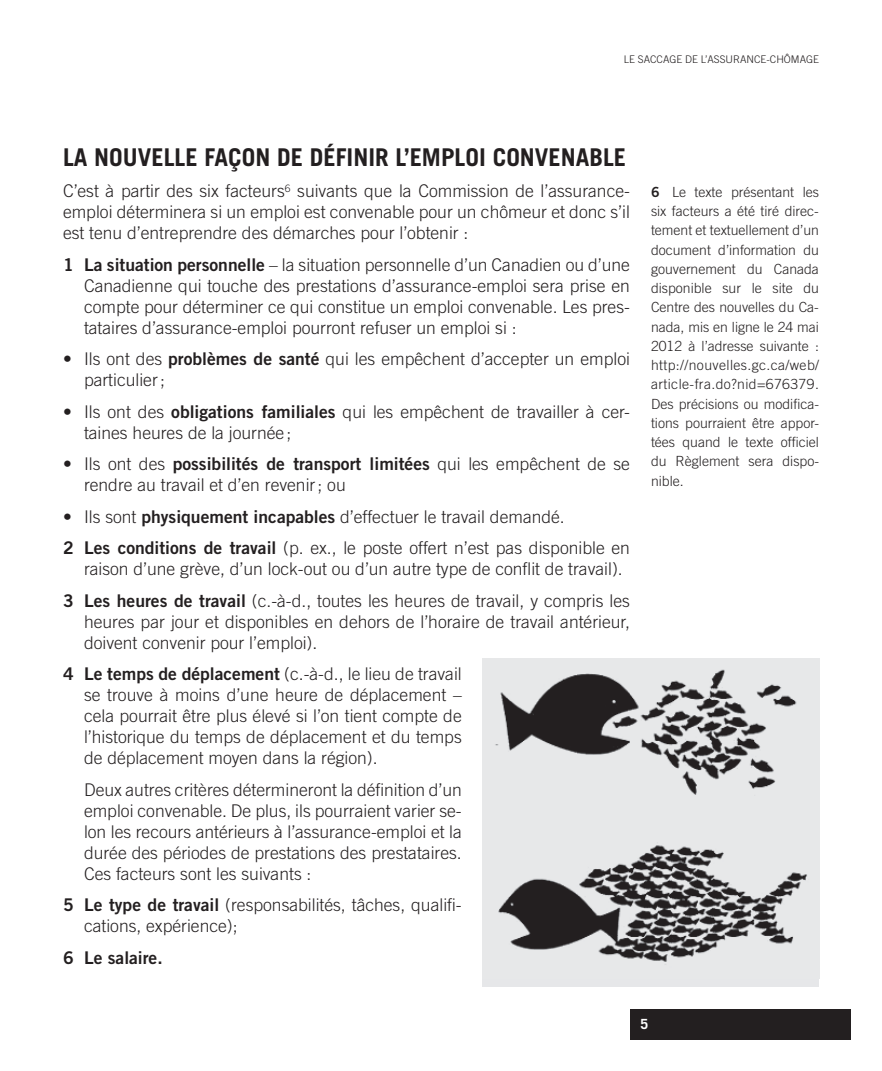
<style>
.page{position:relative;width:882px;height:1071px;background:#fff}
.page>*{position:absolute;margin:0;border:0;box-sizing:border-box;transform-origin:0 0}
.t1{font:700 24.5px "Trade Gothic";color:#231f20}
.t2{font:300 17.5px/21px "Trade Gothic";color:#231f20}
.t3{font:17.5px "Trade Gothic Bold Two";color:#231f20}
.t4{font:300 14px/19.2px "Trade Gothic";color:#231f20;text-align:justify}
.t5{font:700 14px "Trade Gothic";color:#fff}
.t6{font:300 10.5px "Trade Gothic";color:#231f20}
.s1{font-family:"Trade Gothic Bold Two";font-weight:400}
.s2{font-family:"Trade Gothic";font-weight:300}
</style>
<div class="page">
<div style="left:630px;top:1009px;width:220px;height:31px;background:#231f20"></div>
<div style="left:483px;top:659px;width:336px;height:328px;background:#e6e7e9"></div>
<img style="left:495px;top:669px;width:312px;height:293px">
<p class="t6" style="left:624px;top:53px;width:197px">le saccage de l’assurance-chômage</p>
<h1 class="t1" style="left:63px;top:142px;width:565px">LA NOUVELLE FAÇON DE DÉFINIR L’EMPLOI CONVENABLE</h1>
<p class="t2" style="left:63px;top:180px;width:569px;text-align:justify">C’est à partir des six facteurs<sup>6</sup> suivants que la Commission de l’assurance&shy;emploi déterminera si un emploi est convenable pour un chômeur et donc s’il est tenu d’entreprendre des démarches pour l’obtenir :</p>
<p class="t2" style="left:84px;top:254px;width:548px;text-align:justify;text-indent:-21px"><span class="s1">1 La situation personnelle</span> – la situation personnelle d’un Canadien ou d’une Canadienne qui touche des prestations d’assurance-emploi sera prise en compte pour déterminer ce qui constitue un emploi convenable. Les pres&shy;tataires d’assurance-emploi pourront refuser un emploi si :</p>
<p class="t2" style="left:84px;top:348px;width:547px;text-indent:-21px">• Ils ont des <span class="s1">problèmes de santé</span> qui les empêchent d’accepter un emploi particulier;</p>
<p class="t2" style="left:84px;top:401px;width:547px;text-indent:-21px">• Ils ont des <span class="s1">obligations familiales</span> qui les empêchent de travailler à cer&shy;taines heures de la journée ;</p>
<p class="t3" style="left:63px;top:453px;width:569px"><span class="s2">• Ils ont des</span> possibilités de transport limitées <span class="s2">qui les empêchent de se</span></p>
<p class="t2" style="left:84px;top:474px;width:263px">rendre au travail et d’en revenir; ou</p>
<p class="t2" style="left:63px;top:501px;width:569px;line-height:31.5px">• Ils sont <span class="s1">physiquement incapables</span> d’effectuer le travail demandé.<br><span class="s1">2 Les conditions de travail</span> (p. ex., le poste offert n’est pas disponible en</p>
<p class="t2" style="left:63px;top:553px;width:568px;line-height:31.5px;text-indent:21px">raison d’une grève, d’un lock-out ou d’un autre type de conflit de travail).<br><span class="s1">3 Les heures de travail</span> (c.-à-d., toutes les heures de travail, y compris les</p>
<p class="t2" style="left:84px;top:611px;width:547px">heures par jour et disponibles en dehors de l’horaire de travail antérieur, doivent convenir pour l’emploi).</p>
<p class="t2" style="left:84px;top:663px;width:379px;text-align:justify;text-indent:-21px"><span class="s1">4 Le temps de déplacement</span> (c.-à-d., le lieu de travail se trouve à moins d’une heure de déplacement – cela pourrait être plus élevé si l’on tient compte de l’historique du temps de déplacement et du temps de déplacement moyen dans la région).</p>
<p class="t2" style="left:84px;top:779px;width:379px;text-align:justify">Deux autres critères détermineront la définition d’un emploi convenable. De plus, ils pourraient varier se&shy;lon les recours antérieurs à l’assurance-emploi et la durée des périodes de prestations des prestataires.<br>Ces facteurs sont les suivants :</p>
<p class="t2" style="left:84px;top:894px;width:379px;text-indent:-21px"><span class="s1">5 Le type de travail</span> (responsabilités, tâches, qualifi&shy;cations, expérience);</p>
<p class="t3" style="left:63px;top:947px;width:101px">6 Le salaire.</p>
<p class="t4" style="left:651px;top:182px;width:170px"><span class="s1">6</span> Le texte présentant les six facteurs a été tiré direc&shy;tement et textuellement d’un document d’information du gouvernement du Canada disponible sur le site du Centre des nouvelles du Ca&shy;nada, mis en ligne le 24 mai 2012 à l’adresse suivante : http://nouvelles.gc.ca/web/ article-fra.do?nid=676379.<br>Des précisions ou modifica&shy;tions pourraient être appor&shy;tées quand le texte officiel du Règlement sera dispo&shy;nible.</p>
<p class="t5" style="left:640px;top:1015px;width:9px">5</p>
</div>
